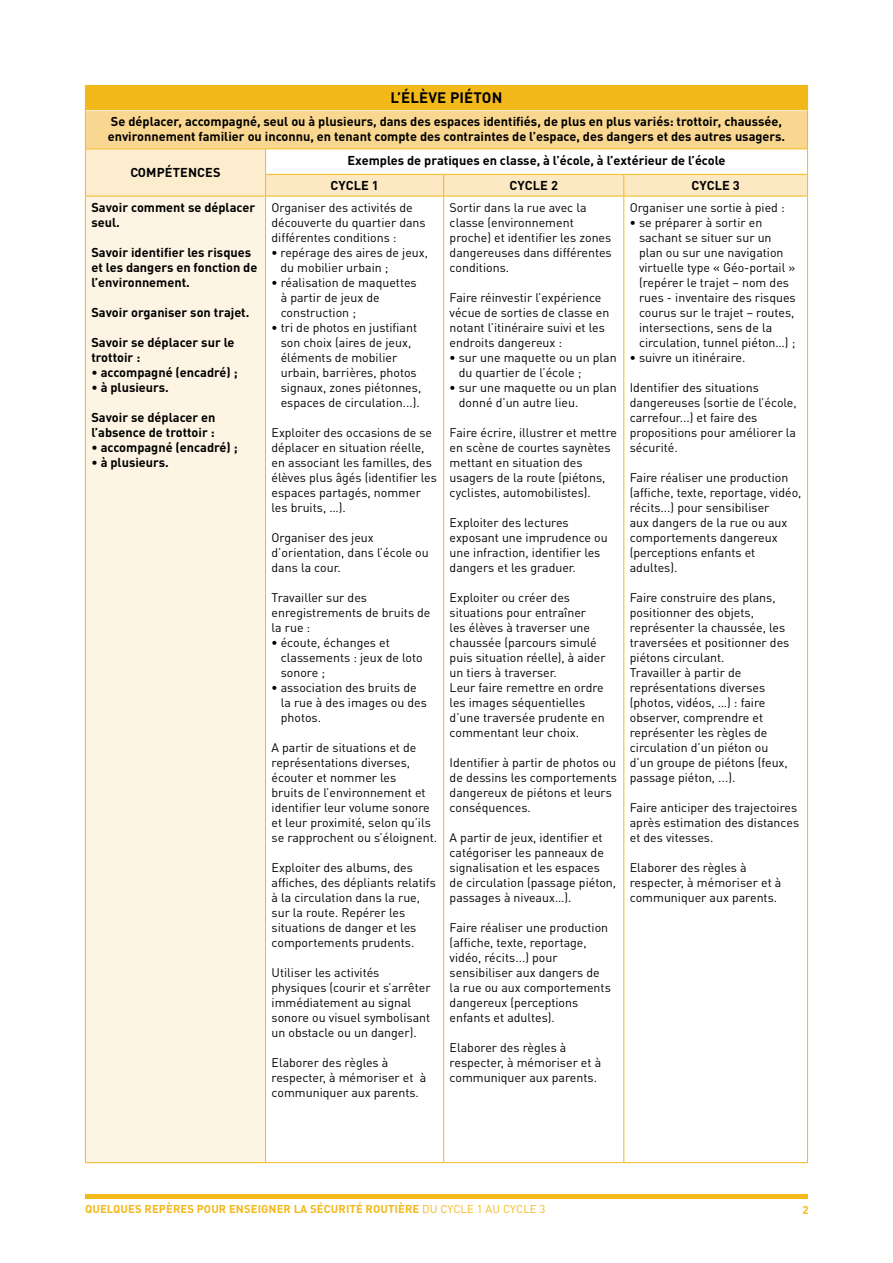
<style>
.page{position:relative;width:893px;height:1263px;background:#fff}
.page>*{position:absolute;margin:0;border:0;box-sizing:border-box;transform-origin:0 0}
.t1{font:700 15px "DIN Pro";letter-spacing:.01em;color:#000}
.t2{font:700 12.75px/15px "DIN Pro";color:#000}
.t3{font:12.3px/15px "DIN Pro";color:#000}
.t4{font:700 11.25px "DIN Pro";letter-spacing:.01em;color:#f3b81a}
.s1{font-weight:700}
.s2{font-weight:400}
</style>
<div class="page">
<hr style="left:85px;top:1194px;width:723px;height:4px;background:#f3b81a">
<div style="left:85px;top:85px;width:722px;height:26px;background:#f3b81a"></div>
<div style="left:85px;top:111px;width:722px;height:38px;background:#f9d790"></div>
<div style="left:85px;top:149px;width:181px;height:47px;background:#fcedcf"></div>
<div style="left:85px;top:196px;width:181px;height:967px;background:#fef4e4"></div>
<hr style="left:624px;top:85px;width:184px;height:1px;background:#f3b81a">
<svg style="left:807px;top:86px;width:1px;height:25px"></svg>
<hr style="left:443px;top:196px;width:1px;height:966px;background:#f3b81a">
<hr style="left:807px;top:196px;width:1px;height:966px;background:#f3b81a">
<hr style="left:624px;top:1162px;width:184px;height:1px;background:#f3b81a">
<hr style="left:623px;top:196px;width:1px;height:966px;background:#f3b81a">
<hr style="left:266px;top:1162px;width:178px;height:1px;background:#f3b81a">
<hr style="left:444px;top:1162px;width:180px;height:1px;background:#f3b81a">
<hr style="left:624px;top:196px;width:184px;height:1px;background:#f3b81a">
<hr style="left:444px;top:196px;width:180px;height:1px;background:#f3b81a">
<hr style="left:266px;top:196px;width:178px;height:1px;background:#f3b81a">
<hr style="left:86px;top:110px;width:180px;height:1px;background:#fcedcf">
<hr style="left:266px;top:110px;width:178px;height:1px;background:#fcedcf">
<hr style="left:444px;top:110px;width:180px;height:1px;background:#fcedcf">
<hr style="left:624px;top:110px;width:183px;height:1px;background:#fcedcf">
<hr style="left:85px;top:111px;width:1px;height:37px;background:#f3b81a">
<hr style="left:807px;top:111px;width:1px;height:37px;background:#f3b81a">
<hr style="left:266px;top:148px;width:178px;height:1px;background:#f3b81a">
<hr style="left:444px;top:148px;width:180px;height:1px;background:#f3b81a">
<hr style="left:624px;top:148px;width:184px;height:1px;background:#f3b81a">
<hr style="left:85px;top:196px;width:1px;height:966px;background:#f3b81a">
<hr style="left:265px;top:196px;width:1px;height:966px;background:#f3b81a">
<hr style="left:85px;top:1162px;width:181px;height:1px;background:#f3b81a">
<hr style="left:85px;top:148px;width:181px;height:1px;background:#f3b81a">
<svg style="left:85px;top:149px;width:1px;height:47px"></svg>
<svg style="left:265px;top:149px;width:543px;height:47px"></svg>
<hr style="left:85px;top:196px;width:181px;height:1px;background:#f3b81a">
<p class="t1" style="left:391px;top:88px;width:113px">L’ÉLÈVE PIÉTON</p>
<p class="t2" style="left:108px;top:114px;width:679px">Se déplacer, accompagné, seul ou à plusieurs, dans des espaces identifiés, de plus en plus variés: trottoir, chaussée, environnement familier ou inconnu, en tenant compte des contraintes de l’espace, des dangers et des autres usagers.</p>
<p class="t2" style="left:130px;top:165px;width:92px">COMPÉTENCES</p>
<p class="t2" style="left:348px;top:152px;width:380px">Exemples de pratiques en classe, à l’école, à l’extérieur de l’école</p>
<p class="t2" style="left:330px;top:178px;width:50px">CYCLE 1</p>
<p class="t2" style="left:510px;top:178px;width:50px">CYCLE 2</p>
<p class="t2" style="left:691px;top:178px;width:50px">CYCLE 3</p>
<p class="t2" style="left:91px;top:199px;width:165px">Savoir comment se déplacer seul.</p>
<p class="t2" style="left:91px;top:244px;width:168px">Savoir identifier les risques et les dangers en fonction de l’environnement.</p>
<p class="t2" style="left:91px;top:304px;width:160px">Savoir organiser son trajet.</p>
<p class="t2" style="left:91px;top:334px;width:145px">Savoir se déplacer sur le trottoir :</p>
<p class="t2" style="left:91px;top:364px;width:148px">• accompagné (encadré) ;</p>
<p class="t2" style="left:91px;top:379px;width:79px">• à plusieurs.</p>
<p class="t2" style="left:91px;top:409px;width:126px">Savoir se déplacer en l’absence de trottoir :</p>
<p class="t2" style="left:91px;top:439px;width:148px">• accompagné (encadré) ;</p>
<p class="t2" style="left:91px;top:454px;width:79px">• à plusieurs.</p>
<p class="t3" style="left:272px;top:199px;width:156px">Organiser des activités de découverte du quartier dans différentes conditions :</p>
<p class="t3" style="left:281px;top:244px;width:149px;text-indent:-9px"><span class="s1">•</span> repérage des aires de jeux, du mobilier urbain ;</p>
<p class="t3" style="left:281px;top:274px;width:137px;text-indent:-9px"><span class="s1">•</span> réalisation de maquettes à partir de jeux de construction ;</p>
<p class="t3" style="left:281px;top:319px;width:142px;text-indent:-9px"><span class="s1">•</span> tri de photos en justifiant son choix (aires de jeux, éléments de mobilier urbain, barrières, photos signaux, zones piétonnes, espaces de circulation...).</p>
<p class="t3" style="left:272px;top:424px;width:167px">Exploiter des occasions de se déplacer en situation réelle, en associant les familles, des élèves plus âgés (identifier les espaces partagés, nommer les bruits, …).</p>
<p class="t3" style="left:272px;top:529px;width:159px">Organiser des jeux d’orientation, dans l’école ou dans la cour.</p>
<p class="t3" style="left:272px;top:589px;width:160px">Travailler sur des enregistrements de bruits de la rue :</p>
<p class="t3" style="left:281px;top:634px;width:143px;text-indent:-9px"><span class="s1">•</span> écoute, échanges et classements : jeux de loto sonore ;</p>
<p class="t3" style="left:281px;top:679px;width:148px;text-indent:-9px"><span class="s1">•</span> association des bruits de la rue à des images ou des photos.</p>
<p class="t3" style="left:272px;top:739px;width:167px">A partir de situations et de représentations diverses, écouter et nommer les<br>bruits de l’environnement et identifier leur volume sonore et leur proximité, selon qu’ils se rapprochent ou s’éloignent.</p>
<p class="t3" style="left:272px;top:859px;width:166px">Exploiter des albums, des affiches, des dépliants relatifs à la circulation dans la rue, sur la route. Repérer les situations de danger et les comportements prudents.</p>
<p class="t3" style="left:272px;top:964px;width:161px">Utiliser les activités physiques (courir et s’arrêter immédiatement au signal sonore ou visuel symbolisant un obstacle ou un danger).</p>
<p class="t3" style="left:272px;top:1054px;width:156px">Elaborer des règles à respecter, à mémoriser et à communiquer aux parents.</p>
<p class="t3" style="left:450px;top:199px;width:164px">Sortir dans la rue avec la classe (environnement proche) et identifier les zones dangereuses dans différentes conditions.</p>
<p class="t3" style="left:450px;top:289px;width:161px">Faire réinvestir l’expérience vécue de sorties de classe en notant l’itinéraire suivi et les endroits dangereux :</p>
<p class="t3" style="left:459px;top:349px;width:159px;text-indent:-9px"><span class="s1">•</span> sur une maquette ou un plan du quartier de l’école ;</p>
<p class="t3" style="left:459px;top:379px;width:159px;text-indent:-9px"><span class="s1">•</span> sur une maquette ou un plan donné d’un autre lieu.</p>
<p class="t3" style="left:450px;top:424px;width:169px">Faire écrire, illustrer et mettre en scène de courtes saynètes mettant en situation des usagers de la route (piétons, cyclistes, automobilistes).</p>
<p class="t3" style="left:450px;top:514px;width:160px">Exploiter des lectures exposant une imprudence ou une infraction, identifier les dangers et les graduer.</p>
<p class="t3" style="left:450px;top:589px;width:158px">Exploiter ou créer des situations pour entraîner<br>les élèves à traverser une chaussée (parcours simulé puis situation réelle), à aider un tiers à traverser.</p>
<p class="t3" style="left:450px;top:679px;width:156px">Leur faire remettre en ordre les images séquentielles d’une traversée prudente en commentant leur choix.</p>
<p class="t3" style="left:450px;top:754px;width:169px">Identifier à partir de photos ou de dessins les comportements dangereux de piétons et leurs conséquences.</p>
<p class="t3" style="left:450px;top:829px;width:168px">A partir de jeux, identifier et catégoriser les panneaux de signalisation et les espaces de circulation (passage piéton, passages à niveaux…).</p>
<p class="t3" style="left:450px;top:919px;width:163px">Faire réaliser une production (affiche, texte, reportage, vidéo, récits...) pour sensibiliser aux dangers de la rue ou aux comportements dangereux (perceptions enfants et adultes).</p>
<p class="t3" style="left:450px;top:1039px;width:153px">Elaborer des règles à respecter, à mémoriser et à communiquer aux parents.</p>
<p class="t3" style="left:630px;top:199px;width:156px">Organiser une sortie à pied :</p>
<p class="t3" style="left:639px;top:214px;width:158px;text-indent:-9px"><span class="s1">•</span> se préparer à sortir en sachant se situer sur un plan ou sur une navigation virtuelle type « Géo-portail » (repérer le trajet – nom des rues - inventaire des risques courus sur le trajet – routes, intersections, sens de la circulation, tunnel piéton…) ;</p>
<p class="t3" style="left:630px;top:349px;width:117px"><span class="s1">•</span> suivre un itinéraire.</p>
<p class="t3" style="left:630px;top:379px;width:168px">Identifier des situations dangereuses (sortie de l’école, carrefour...) et faire des propositions pour améliorer la sécurité.</p>
<p class="t3" style="left:630px;top:469px;width:173px">Faire réaliser une production (affiche, texte, reportage, vidéo, récits...) pour sensibiliser<br>aux dangers de la rue ou aux comportements dangereux (perceptions enfants et adultes).</p>
<p class="t3" style="left:630px;top:589px;width:161px">Faire construire des plans, positionner des objets, représenter la chaussée, les traversées et positionner des piétons circulant.</p>
<p class="t3" style="left:630px;top:664px;width:159px">Travailler à partir de représentations diverses (photos, vidéos, …) : faire observer, comprendre et représenter les règles de circulation d’un piéton ou d’un groupe de piétons (feux, passage piéton, ...).</p>
<p class="t3" style="left:630px;top:799px;width:171px">Faire anticiper des trajectoires après estimation des distances et des vitesses.</p>
<p class="t3" style="left:630px;top:859px;width:153px">Elaborer des règles à respecter, à mémoriser et à communiquer aux parents.</p>
<p class="t4" style="left:85px;top:1201px;width:462px">QUELQUES REPÈRES POUR ENSEIGNER LA SÉCURITÉ ROUTIÈRE <span class="s2">DU CYCLE 1 AU CYCLE 3</span></p>
<p class="t4" style="left:802px;top:1202px;width:8px">2</p>
</div>
